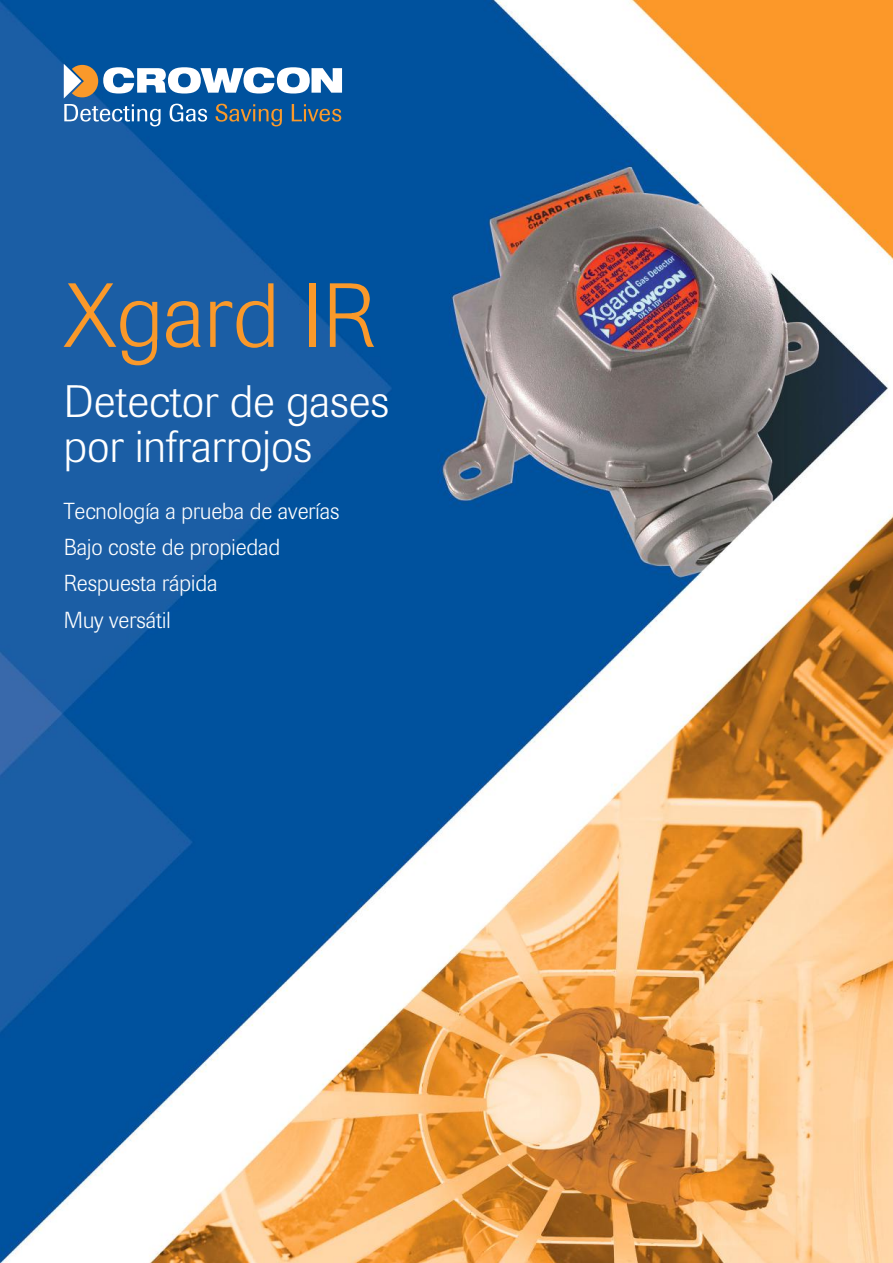
<style>
.page{position:relative;width:893px;height:1263px;background:#fff}
.page>*{position:absolute;margin:0;border:0;box-sizing:border-box;transform-origin:0 0}
.t1{font:300 90px "Imago";color:#fa992a}
.t2{font:300 45px/45px "Imago";color:#fff}
.t3{font:300 22.95px/36.3px "Imago";color:#fff}
</style>
<div class="page">
<img style="left:0;top:0;width:893px;height:1263px">
<svg style="left:64px;top:64px;width:278px;height:34px"></svg>
<svg style="left:64px;top:104px;width:97px;height:22px;background:#4a82b9"></svg>
<svg style="left:170px;top:104px;width:37px;height:18px"></svg>
<svg style="left:216px;top:104px;width:66px;height:22px"></svg>
<svg style="left:292px;top:104px;width:49px;height:18px"></svg>
<h1 class="t1" style="left:64px;top:265px;width:313px">Xgard IR</h1>
<h2 class="t2" style="left:64px;top:380px;width:327px">Detector de gases por infrarrojos</h2>
<p class="t3" style="left:64px;top:493px;width:277px">Tecnología a prueba de averías<br>Bajo coste de propiedad<br>Respuesta rápida<br>Muy versátil</p>
</div>
